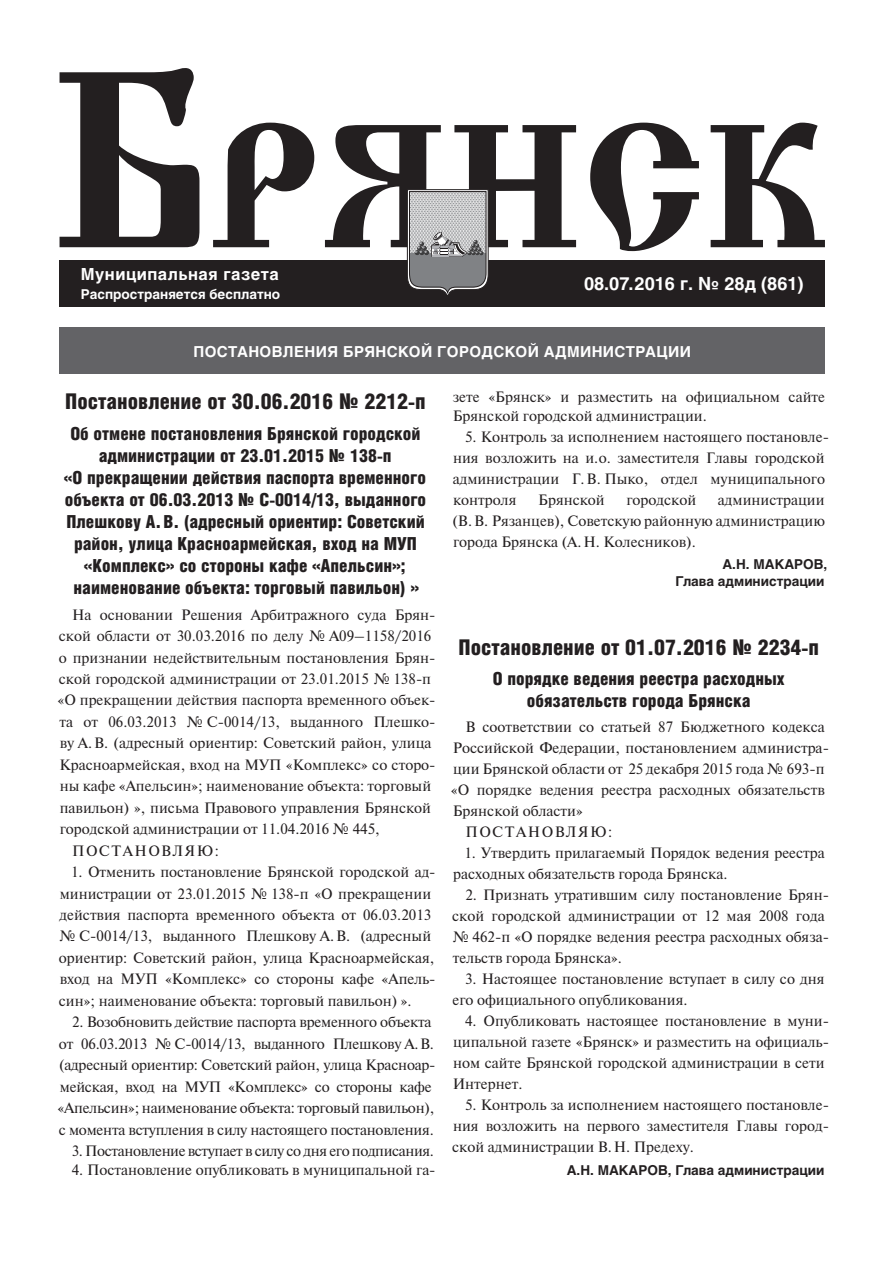
<style>
.page{position:relative;width:893px;height:1263px;background:#fff}
.page>*{position:absolute;margin:0;border:0;box-sizing:border-box;transform-origin:0 0}
.Постановление{font:900 21.75px "Helios Cond";color:#231f20}
.Название_постановлен{font:900 18px/22px "Helios Cond";color:#231f20;text-align:center}
.t1{font:700 18px "Helios";color:#fff}
.t2{font:700 16.5px "Helios";letter-spacing:.03em;color:#fff}
.Основной_текст{font:15px/21.5px "Newton";color:#231f20}
.Основной_текст-2{font:15px "Newton";letter-spacing:-.025em;color:#231f20}
.t3{font:700 15px "Helios";letter-spacing:.025em;color:#fff}
.Основной_текст-3{font:15px "Newton";letter-spacing:.1em;color:#231f20}
.Подпись{font:700 13.5px/17.2px "Helios";color:#231f20;text-align:right}
.t4{font:700 13.5px "Helios";color:#fff}
</style>
<div class="page">
<div style="left:60px;top:260px;width:765px;height:46px;background:#231f20"></div>
<svg style="left:60px;top:68px;width:139px;height:179px"></svg>
<svg style="left:213px;top:123px;width:101px;height:124px"></svg>
<svg style="left:590px;top:123px;width:109px;height:128px"></svg>
<svg style="left:711px;top:123px;width:114px;height:124px"></svg>
<div style="left:60px;top:327px;width:765px;height:47px;background:#636366"></div>
<svg style="left:325px;top:125px;width:251px;height:170px"></svg>
<p class="t2" style="left:81px;top:264px;width:200px">Муниципальная газета</p>
<p class="t4" style="left:81px;top:286px;width:201px">Распространяется бесплатно</p>
<p class="t1" style="left:584px;top:273px;width:221px">08.07.2016 г. № 28д (861)</p>
<p class="t3" style="left:193px;top:343px;width:499px">ПОСТАНОВЛЕНИЯ БРЯНСКОЙ ГОРОДСКОЙ АДМИНИСТРАЦИИ</p>
<p class="Постановление" style="left:65px;top:389px;width:362px">Постановление от 30.06.2016 № 2212-п</p>
<p class="Название_постановлен" style="left:64px;top:422px;width:364px">Об отмене постановления Брянской городской администрации от 23.01.2015 № 138-п<br>«О прекращении действия паспорта временного объекта от 06.03.2013 № С‑0014/13, выданного Плешкову А.В. (адресный ориентир: Советский район, улица Красноармейская, вход на МУП «Комплекс» со стороны кафе «Апельсин»; наименование объекта: торговый павильон) »</p>
<p class="Основной_текст" style="left:58px;top:603px;width:380px;text-indent:15px">На основании Решения Арбитражного суда Брян&shy;ской области от 30.03.2016 по делу № А09–1158/2016 о признании недействительным постановления Брян&shy;ской городской администрации от 23.01.2015 № 138-п «О прекращении действия паспорта временного объек&shy;та от 06.03.2013 № С‑0014/13, выданного Плешко&shy;ву А.В. (адресный ориентир: Советский район, улица Красноармейская, вход на МУП «Комплекс» со сторо&shy;ны кафе «Апельсин»; наименование объекта: торговый павильон) », письма Правового управления Брянской городской администрации от 11.04.2016 № 445,</p>
<p class="Основной_текст-3" style="left:72px;top:839px;width:148px">ПОСТАНОВЛЯЮ:</p>
<p class="Основной_текст" style="left:59px;top:861px;width:378px;text-indent:12px">1. Отменить постановление Брянской городской ад&shy;министрации от 23.01.2015 № 138-п «О прекращении действия паспорта временного объекта от 06.03.2013 № С‑0014/13, выданного Плешкову А.В. (адресный ориентир: Советский район, улица Красноармейская, вход на МУП «Комплекс» со стороны кафе «Апель&shy;син»; наименование объекта: торговый павильон) ».</p>
<p class="Основной_текст" style="left:58px;top:1011px;width:380px;text-indent:15px">2. Возобновить действие паспорта временного объекта от 06.03.2013 № С‑0014/13, выданного Плешкову А.В. (адресный ориентир: Советский район, улица Красноар&shy;мейская, вход на МУП «Комплекс» со стороны кафе «Апельсин»; наименование объекта: торговый павильон), с момента вступления в силу настоящего постановления.</p>
<p class="Основной_текст-2" style="left:72px;top:1140px;width:364px">3. Постановление вступает в силу со дня его подписания.</p>
<p class="Основной_текст" style="left:72px;top:1158px;width:365px">4. Постановление опубликовать в муниципальной га-</p>
<p class="Основной_текст" style="left:453px;top:386px;width:374px;line-height:19.5px">зете «Брянск» и разместить на официальном сайте<br>Брянской городской администрации.</p>
<p class="Основной_текст" style="left:453px;top:426px;width:378px;line-height:21px;text-indent:12px">5. Контроль за исполнением настоящего постановле&shy;ния возложить на и.о. заместителя Главы городской администрации Г.В. Пыко, отдел муниципального контроля</p>
<p class="Основной_текст" style="left:538px;top:489px;width:68px">Брянской</p>
<p class="Основной_текст" style="left:626px;top:489px;width:71px">городской</p>
<p class="Основной_текст" style="left:452px;top:489px;width:374px;line-height:21px;text-align:justify;text-indent:266px">администрации (В.В. Рязанцев), Советскую районную администрацию города Брянска (А.Н. Колесников).</p>
<p class="Подпись" style="left:675px;top:555px;width:153px">А.Н. МАКАРОВ,<br>Глава администрации</p>
<p class="Постановление" style="left:459px;top:635px;width:362px">Постановление от 01.07.2016 № 2234-п</p>
<p class="Название_постановлен" style="left:493px;top:667px;width:293px;line-height:21.6px">О порядке ведения реестра расходных обязательств города Брянска</p>
<p class="Основной_текст" style="left:451px;top:716px;width:380px;line-height:21px;text-indent:15px">В соответствии со статьей 87 Бюджетного кодекса Российской Федерации, постановлением администра&shy;ции Брянской области от 25 декабря 2015 года № 693-п «О порядке ведения реестра расходных обязательств Брянской области»</p>
<p class="Основной_текст-3" style="left:465px;top:820px;width:148px">ПОСТАНОВЛЯЮ:</p>
<p class="Основной_текст" style="left:453px;top:842px;width:373px;line-height:21px;text-indent:11px">1. Утвердить прилагаемый Порядок ведения реестра расходных обязательств города Брянска.</p>
<p class="Основной_текст" style="left:452px;top:884px;width:378px;line-height:21px;text-indent:13px">2. Признать утратившим силу постановление Брян&shy;ской городской администрации от 12 мая 2008 года № 462-п «О порядке ведения реестра расходных обяза&shy;тельств города Брянска».</p>
<p class="Основной_текст" style="left:452px;top:968px;width:374px;line-height:21px;text-indent:13px">3. Настоящее постановление вступает в силу со дня его официального опубликования.</p>
<p class="Основной_текст" style="left:453px;top:1010px;width:378px;line-height:21px;text-indent:12px">4. Опубликовать настоящее постановление в муни&shy;ципальной газете «Брянск» и разместить на официаль&shy;ном сайте Брянской городской администрации в сети Интернет.</p>
<p class="Основной_текст" style="left:452px;top:1093px;width:378px;text-align:justify;text-indent:13px">5. Контроль за исполнением настоящего постановле&shy;ния возложить на первого заместителя Главы город&shy;ской администрации В.Н. Предеху.</p>
<p class="Подпись" style="left:567px;top:1162px;width:259px">А.Н. МАКАРОВ, Глава администрации</p>
</div>
